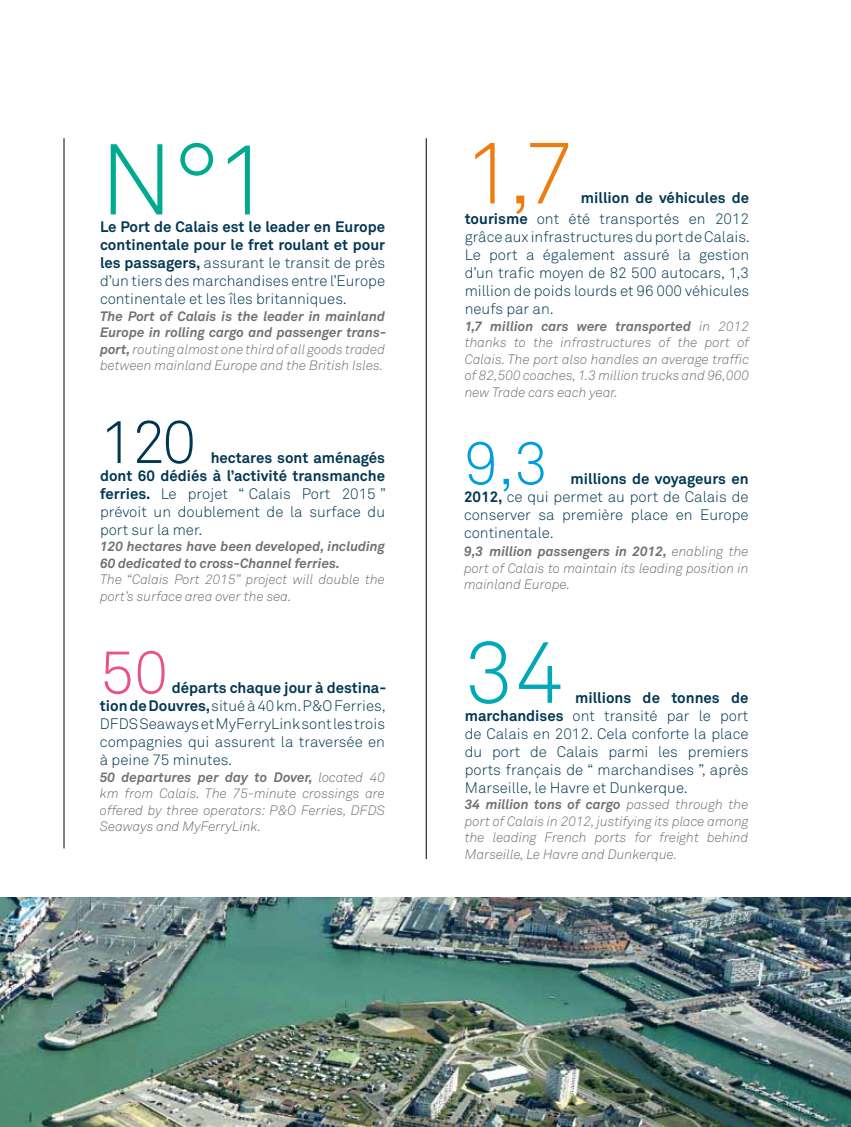
<style>
.page{position:relative;width:851px;height:1127px;background:#fff}
.page>*{position:absolute;margin:0;border:0;box-sizing:border-box;transform-origin:0 0}
.t1{font:300 99px "Akkurat";color:#00aa90}
.t2{font:300 87px "Akkurat";color:#ee7d11}
.t3{font:300 87px "Akkurat";color:#00a8b8}
.t4{font:300 60px "Akkurat";color:#009ee0}
.t5{font:300 60px "Akkurat";color:#003652}
.t6{font:300 60px "Akkurat";color:#e8528b}
.t7{font:300 15px/18px "Akkurat";color:#003652;text-align:justify}
.t8{font:700 15px/21px "Akkurat";color:#003652;text-align:right}
.t9{font:italic 300 13.5px/16.5px "Akkurat";color:#707172;text-align:justify}
.t10{font:italic 700 13.5px/16.5px "Akkurat";color:#707172;text-align:justify}
.s1{font-weight:700}
.s2{font-weight:300}
</style>
<div class="page">
<img style="left:0;top:897px;width:850px;height:230px">
<hr style="left:64px;top:138px;width:1px;height:710px;background:#000">
<hr style="left:426px;top:138px;width:1px;height:721px;background:#000">
<h1 class="t1" style="left:100px;top:121px;width:174px">N°1</h1>
<p class="t7" style="left:100px;top:218px;width:286px"><span class="s1">Le Port de Calais est le leader en Europe continentale pour le fret roulant et pour les passagers,</span> assurant le transit de près d’un tiers des marchandises entre l’Europe continentale et les îles britanniques.</p>
<p class="t10" style="left:100px;top:308px;width:288px">The Port of Calais is the leader in mainland Europe in rolling cargo and passenger trans&shy;port, <span class="s2">routing almost one third of all goods traded between mainland Europe and the British Isles.</span></p>
<h3 class="t5" style="left:100px;top:406px;width:98px">120</h3>
<p class="t7" style="left:100px;top:449px;width:287px;text-indent:111px"><span class="s1">hectares sont aménagés dont 60 dédiés à l’activité transmanche ferries.</span> Le projet “ Calais Port 2015 ” prévoit un doublement de la surface du port sur la mer.</p>
<p class="t10" style="left:100px;top:538px;width:286px">120 hectares have been developed, including<br>60 dedicated to cross-Channel ferries.</p>
<p class="t9" style="left:100px;top:572px;width:286px">The “Calais Port 2015” project will double the port’s surface area over the sea.</p>
<h3 class="t6" style="left:100px;top:637px;width:70px">50</h3>
<p class="t7" style="left:100px;top:679px;width:288px;text-indent:72px"><span class="s1">départs chaque jour à destina&shy;tion de Douvres,</span> situé à 40 km. P&amp;O Ferries, DFDS Seaways et MyFerryLink sont les trois compagnies qui assurent la traversée en à peine 75 minutes.</p>
<p class="t9" style="left:100px;top:769px;width:286px"><span class="s1">50 departures per day to Dover,</span> located 40 km from Calais. The 75-minute crossings are offered by three operators: P&amp;O Ferries, DFDS Seaways and MyFerryLink.</p>
<h2 class="t2" style="left:464px;top:122px;width:112px">1,7</h2>
<p class="t8" style="left:464px;top:188px;width:286px">million de véhicules de<br>tourisme <span class="s2">ont été transportés en 2012</span></p>
<p class="t7" style="left:464px;top:228px;width:286px">grâce aux infrastructures du port de Calais.<br>Le port a également assuré la gestion d’un trafic moyen de 82 500 autocars, 1,3 million de poids lourds et 96 000 véhicules neufs par an.</p>
<p class="t9" style="left:464px;top:318px;width:286px"><span class="s1">1,7 million cars were transported</span> in 2012 thanks to the infrastructures of the port of Calais. The port also handles an average traffic of 82,500 coaches, 1.3 million trucks and 96,000 new Trade cars each year.</p>
<h3 class="t4" style="left:464px;top:428px;width:86px">9,3</h3>
<p class="t7" style="left:464px;top:470px;width:286px;text-indent:106px"><span class="s1">millions de voyageurs en 2012,</span> ce qui permet au port de Calais de conserver sa première place en Europe continentale.</p>
<p class="t9" style="left:464px;top:543px;width:286px"><span class="s1">9,3 million passengers in 2012,</span> enabling the port of Calais to maintain its leading position in mainland Europe.</p>
<h2 class="t3" style="left:465px;top:621px;width:100px">34</h2>
<p class="t7" style="left:465px;top:689px;width:285px;text-indent:110px"><span class="s1">millions de tonnes de marchandises</span> ont transité par le port de Calais en 2012. Cela conforte la place du port de Calais parmi les premiers ports français de “ marchandises ”, après Marseille, le Havre et Dunkerque.</p>
<p class="t9" style="left:465px;top:796px;width:285px"><span class="s1">34 million tons of cargo</span> passed through the port of Calais in 2012, justifying its place among the leading French ports for freight behind Marseille, Le Havre and Dunkerque.</p>
</div>
